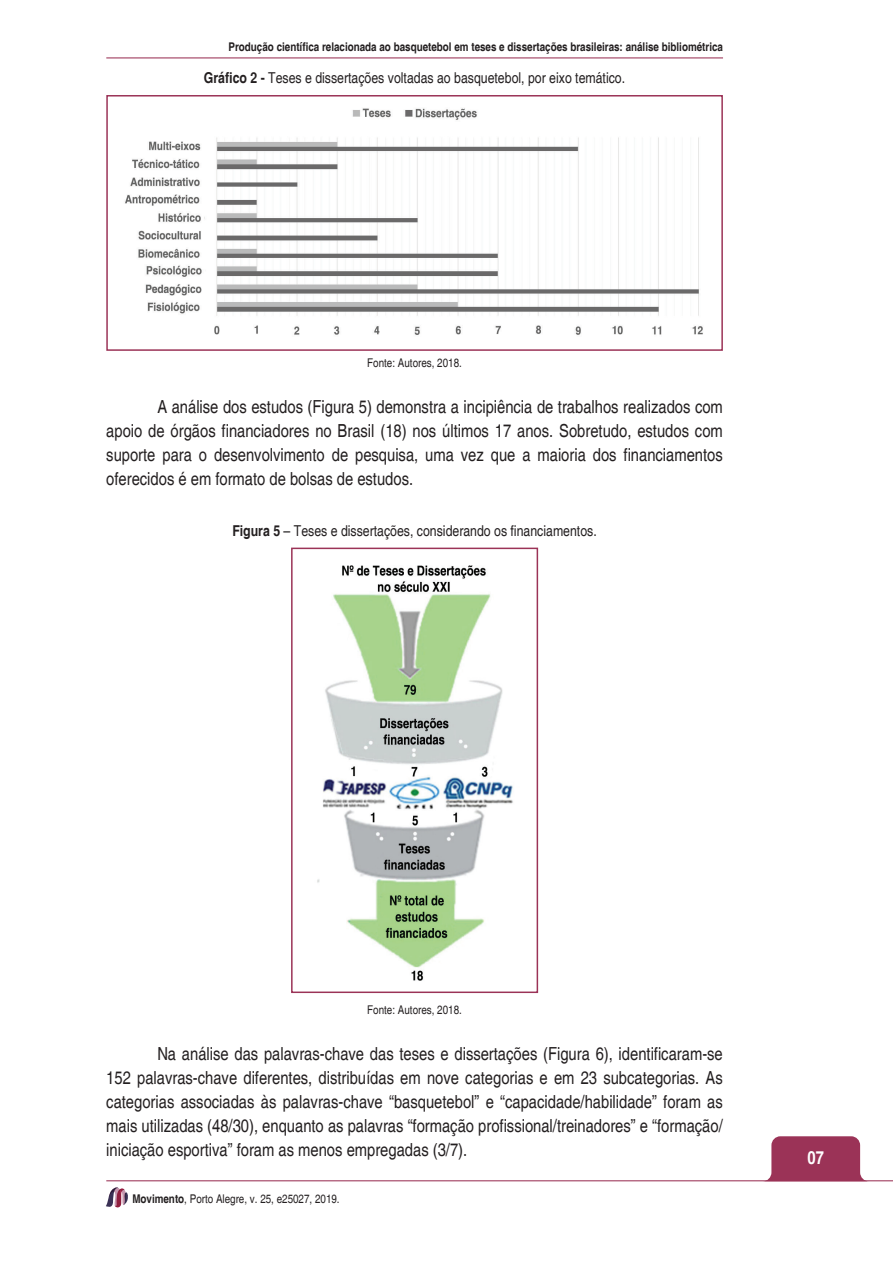
<style>
.page{position:relative;width:893px;height:1263px;background:#fff}
.page>*{position:absolute;margin:0;border:0;box-sizing:border-box;transform-origin:0 0}
.t1{font:condensed 18px/24px "Helvetica";color:#231f20;text-align:justify}
.t2{font:700 condensed 18px "Helvetica";color:#fff}
.t3{font:condensed 15px "Helvetica";color:#231f20}
.t4{font:700 condensed 12px "Helvetica";color:#231f20}
.t5{font:condensed 12px "Helvetica";color:#231f20}
.s1{font-weight:700}
</style>
<div class="page">
<svg style="left:767px;top:1136px;width:97px;height:44px;background:#a44667"></svg>
<svg style="left:106px;top:1187px;width:22px;height:20px"></svg>
<hr style="left:106px;top:1180px;width:787px;height:1px;background:#9b3357">
<hr style="left:106px;top:57px;width:617px;height:1px;background:#9b3357">
<img style="left:125px;top:108px;width:578px;height:227px">
<div style="left:106px;top:95px;width:617px;height:256px;border:2px solid #9b3357"></div>
<img style="left:317px;top:565px;width:196px;height:416px">
<div style="left:291px;top:548px;width:247px;height:445px;border:2px solid #9b3357"></div>
<p class="t4" style="left:229px;top:40px;width:496px">Produção científica relacionada ao basquetebol em teses e dissertações brasileiras: análise bibliométrica</p>
<p class="t3" style="left:204px;top:69px;width:423px"><span class="s1">Gráfico 2 -</span> Teses e dissertações voltadas ao basquetebol, por eixo temático.</p>
<p class="t5" style="left:367px;top:356px;width:96px">Fonte: Autores, 2018.</p>
<p class="t1" style="left:106px;top:395px;width:618px;text-indent:51px">A análise dos estudos (Figura 5) demonstra a incipiência de trabalhos realizados com apoio de órgãos financiadores no Brasil (18) nos últimos 17 anos. Sobretudo, estudos com suporte para o desenvolvimento de pesquisa, uma vez que a maioria dos financiamentos oferecidos é em formato de bolsas de estudos.</p>
<p class="t3" style="left:232px;top:522px;width:366px"><span class="s1">Figura 5</span> – Teses e dissertações, considerando os financiamentos.</p>
<p class="t5" style="left:367px;top:1003px;width:96px">Fonte: Autores, 2018.</p>
<p class="t1" style="left:106px;top:1042px;width:618px;text-indent:51px">Na análise das palavras-chave das teses e dissertações (Figura 6), identificaram-se 152 palavras-chave diferentes, distribuídas em nove categorias e em 23 subcategorias. As categorias associadas às palavras-chave “basquetebol” e “capacidade/habilidade” foram as mais utilizadas (48/30), enquanto as palavras “formação profissional/treinadores” e “formação/ iniciação esportiva” foram as menos empregadas (3/7).</p>
<p class="t5" style="left:132px;top:1192px;width:209px"><span class="s1">Movimento</span>, Porto Alegre, v. 25, e25027, 2019.</p>
<p class="t2" style="left:808px;top:1147px;width:18px">07</p>
</div>
